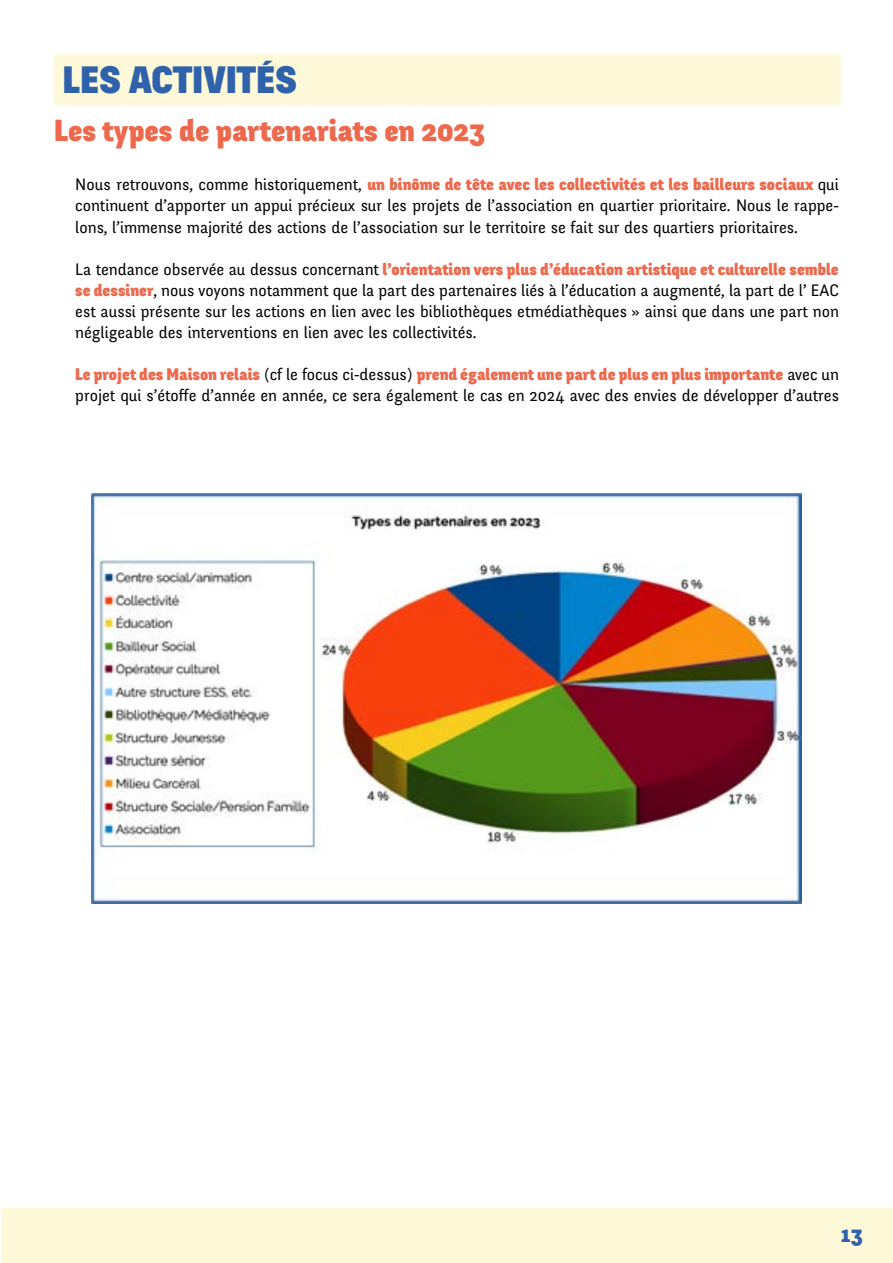
<style>
.page{position:relative;width:893px;height:1263px;background:#fff}
.page>*{position:absolute;margin:0;border:0;box-sizing:border-box;transform-origin:0 0}
.t1{font:900 37.5px "Fengardo Neue";color:#2f62aa}
.t2{font:900 30px "Fengardo Neue";color:#ed694d}
.t3{font:900 22.5px "Fengardo Neue";color:#2f62aa}
.t4{font:16.5px/21px "Fengardo Neue";color:#000;text-align:justify}
.s1{font-weight:900;color:#ed694d}
</style>
<div class="page">
<div style="left:1px;top:1209px;width:892px;height:54px;background:#fefad9"></div>
<div style="left:54px;top:54px;width:786px;height:51px;background:#fefad9"></div>
<img style="left:92px;top:493px;width:709px;height:411px">
<h1 class="t1" style="left:63px;top:59px;width:236px">LES ACTIVITÉS</h1>
<h2 class="t2" style="left:54px;top:114px;width:433px">Les types de partenariats en 2023</h2>
<p class="t4" style="left:75px;top:175px;width:765px">Nous retrouvons, comme historiquement, <span class="s1">un binôme de tête avec les collectivités et les bailleurs sociaux</span> qui continuent d’apporter un appui précieux sur les projets de l’association en quartier prioritaire. Nous le rappe&shy;lons, l’immense majorité des actions de l’association sur le territoire se fait sur des quartiers prioritaires.</p>
<p class="t4" style="left:75px;top:259px;width:765px">La tendance observée au dessus concernant <span class="s1">l’orientation vers plus d’éducation artistique et culturelle semble se dessiner</span>, nous voyons notamment que la part des partenaires liés à l’éducation a augmenté, la part de l’ EAC est aussi présente sur les actions en lien avec les bibliothèques etmédiathèques » ainsi que dans une part non négligeable des interventions en lien avec les collectivités.</p>
<p class="t4" style="left:75px;top:364px;width:765px"><span class="s1">Le projet des Maison relais</span> (cf le focus ci-dessus) <span class="s1">prend également une part de plus en plus importante</span> avec un projet qui s’étoffe d’année en année, ce sera également le cas en 2024 avec des envies de développer d’autres</p>
<h3 class="t3" style="left:841px;top:1221px;width:24px">13</h3>
</div>
